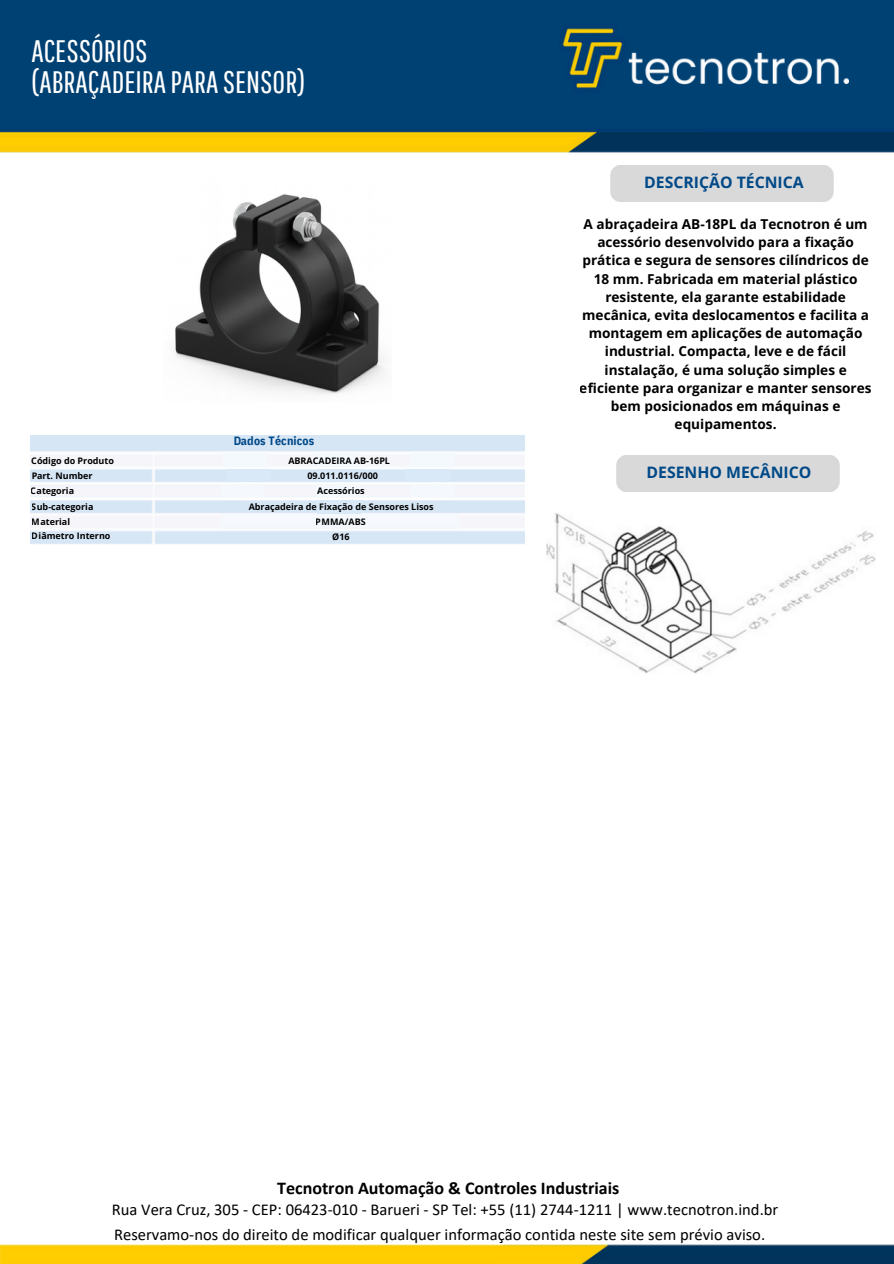
<style>
.page{position:relative;width:894px;height:1264px;background:#fff}
.page>*{position:absolute;margin:0;border:0;box-sizing:border-box;transform-origin:0 0}
.t1{font:31.05px/31.5px "Pathway Gothic One";color:#fff}
.t2{font:700 18px "Calibri";color:#000}
.t3{font:16.5px/25.2px "Calibri";color:#000}
.t4{font:700 15.75px "Open Sans";color:#004988}
.t5{font:700 13.65px/18.1px "Open Sans";color:#000;text-align:center}
.t6{font:700 12px "IBM Plex Sans Cond";letter-spacing:.01em;color:#004988}
.t7{font:700 9px/16.5px "Open Sans";color:#000}
</style>
<div class="page">
<img style="left:0;top:0;width:893px;height:153px">
<img style="left:619px;top:40px;width:229px;height:57px">
<img style="left:0;top:1244px;width:893px;height:19px">
<div style="left:221px;top:514px;width:237px;height:14px;background:#f5f9fd"></div>
<img style="left:174px;top:194px;width:211px;height:200px">
<img style="left:546px;top:513px;width:330px;height:161px">
<h1 class="t1" style="left:31px;top:34px;width:275px">ACESSÓRIOS (ABRAÇADEIRAPARASENSOR)</h1>
<p class="t6" style="left:233px;top:433px;width:83px">Dados Técnicos</p>
<p class="t7" style="left:31px;top:452px;width:84px">Código do Produto</p>
<p class="t7" style="left:31px;top:482px;width:64px">Categoria<br>Sub-categoria</p>
<p class="t7" style="left:288px;top:452px;width:103px">ABRACADEIRA AB-16PL</p>
<p class="t7" style="left:248px;top:498px;width:186px">Abraçadeira de Fixação de Sensores Lisos</p>
<p class="t7" style="left:31px;top:467px;width:63px">Part. Number</p>
<p class="t7" style="left:32px;top:513px;width:40px">Material</p>
<p class="t7" style="left:316px;top:513px;width:51px">PMMA/ABS</p>
<p class="t7" style="left:307px;top:467px;width:72px">09.011.0116/000</p>
<p class="t7" style="left:317px;top:482px;width:49px">Acessórios</p>
<p class="t7" style="left:326px;top:482px;width:31px">Fêmea</p>
<p class="t7" style="left:32px;top:527px;width:80px">Diâmetro Interno</p>
<p class="t7" style="left:332px;top:528px;width:19px">Ø16</p>
<p class="t4" style="left:644px;top:171px;width:161px">DESCRIÇÃO TÉCNICA</p>
<p class="t5" style="left:579px;top:215px;width:293px">A abraçadeira AB-18PL da Tecnotron é um acessório desenvolvido para a fixação prática e segura de sensores cilíndricos de 18 mm. Fabricada em material plástico resistente, ela garante estabilidade mecânica, evita deslocamentos e facilita a montagem em aplicações de automação industrial. Compacta, leve e de fácil instalação, é uma solução simples e eficiente para organizar e manter sensores bem posicionados em máquinas e equipamentos.</p>
<p class="t4" style="left:646px;top:461px;width:166px">DESENHO MECÂNICO</p>
<h2 class="t2" style="left:277px;top:1179px;width:343px">Tecnotron Automação &amp; Controles Industriais</h2>
<p class="t3" style="left:112px;top:1198px;width:667px">Rua Vera Cruz, 305 - CEP: 06423-010 - Barueri - SP Tel: +55 (11) 2744-1211 | www.tecnotron.ind.br<br>Reservamo-nos do direito de modificar qualquer informação contida neste site sem prévio aviso.</p>
</div>
